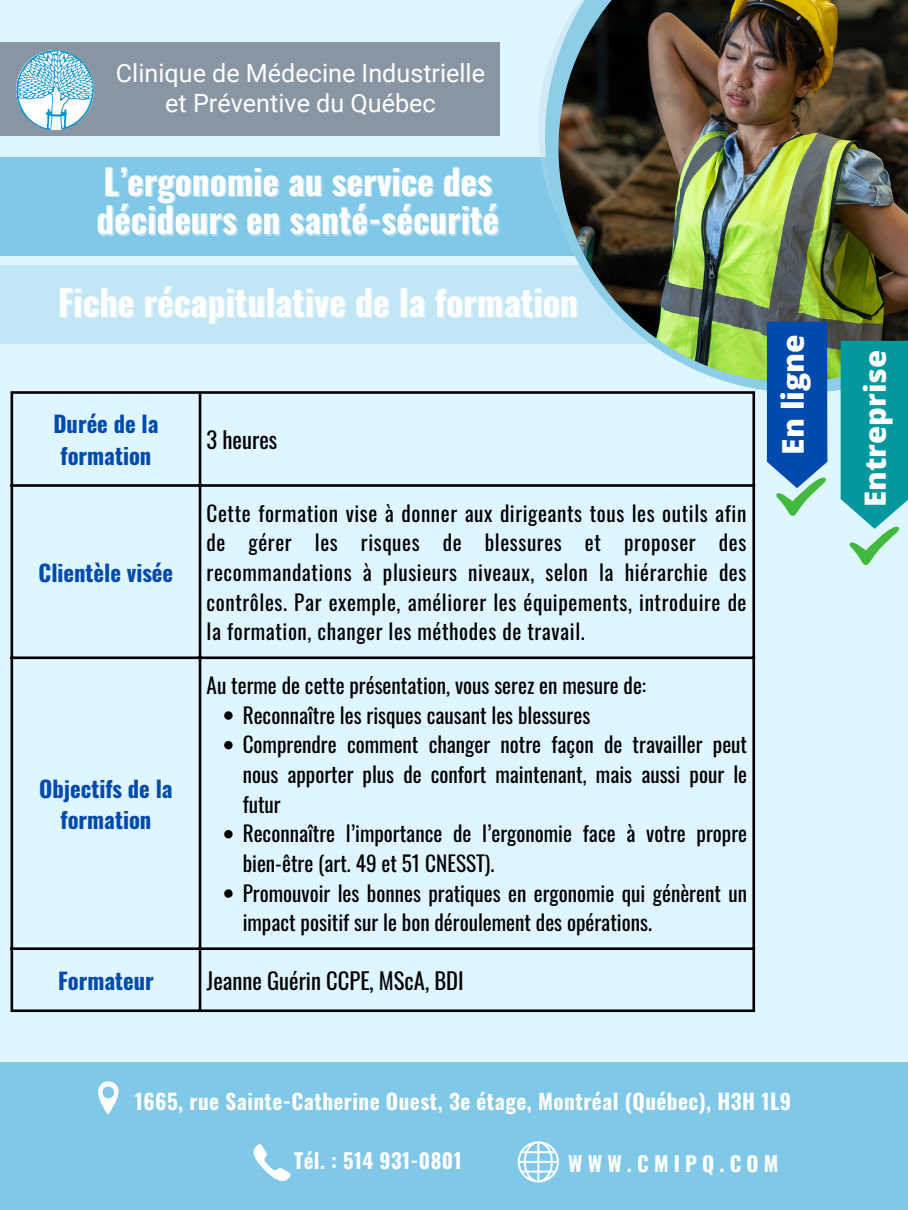
<style>
.page{position:relative;width:908px;height:1210px;background:#fff}
.page>*{position:absolute;margin:0;border:0;box-sizing:border-box;transform-origin:0 0}
.t1{font:700 35.59px "Oswald";color:#fff}
.t2{font:700 35.17px/38.7px "Oswald";color:#fff}
.t3{font:800 29.96px "Open Sans";color:#fff}
.t4{font:800 29.26px "Open Sans";color:#fff}
.t5{font:25.16px/29.9px "Roboto";color:#fff;text-align:center}
.t6{font:700 22.61px/31.5px "Oswald";color:#004aad;text-align:center}
.t7{font:22.61px "Oswald";color:#000}
.t8{font:21.21px/29.7px "Oswald";color:#000;text-align:justify}
.t9{font:700 21.21px "Oswald";letter-spacing:.02em;color:#fff}
.t10{font:700 20.68px "Oswald";letter-spacing:.02em;color:#fff}
.t11{font:700 20.68px "Oswald";letter-spacing:.25em;color:#fff}
</style>
<div class="page">
<div style="left:0;top:0;width:907px;height:1210px;background:#dff5ff"></div>
<div style="left:0;top:157px;width:907px;height:99px;background:#7fc8e8"></div>
<div style="left:0;top:265px;width:907px;height:79px;background:#c1e7f7"></div>
<svg style="left:545px;top:40px;width:295px;height:353px"></svg>
<img style="left:558px;top:0;width:349px;height:382px">
<div style="left:0;top:1062px;width:907px;height:148px;background:#7fc8e8"></div>
<svg style="left:98px;top:1081px;width:21px;height:33px"></svg>
<svg style="left:253px;top:1144px;width:38px;height:37px"></svg>
<svg style="left:517px;top:1141px;width:41px;height:41px"></svg>
<div style="left:0;top:42px;width:500px;height:94px;background:#8796a2"></div>
<img style="left:17px;top:50px;width:76px;height:79px">
<svg style="left:766px;top:322px;width:62px;height:194px"></svg>
<svg style="left:840px;top:341px;width:67px;height:224px"></svg>
<svg style="left:224px;top:711px;width:8px;height:9px"></svg>
<svg style="left:224px;top:741px;width:8px;height:8px"></svg>
<svg style="left:224px;top:830px;width:8px;height:8px"></svg>
<svg style="left:224px;top:889px;width:8px;height:8px"></svg>
<hr style="left:11px;top:394px;width:2px;height:615px;background:#000">
<hr style="left:199px;top:394px;width:2px;height:615px;background:#000">
<hr style="left:752px;top:394px;width:2px;height:615px;background:#000">
<hr style="left:11px;top:391px;width:743px;height:3px;background:#000">
<hr style="left:11px;top:484px;width:743px;height:3px;background:#000">
<hr style="left:11px;top:656px;width:743px;height:3px;background:#000">
<hr style="left:11px;top:947px;width:743px;height:3px;background:#000">
<hr style="left:11px;top:1009px;width:743px;height:3px;background:#000">
<p class="t5" style="left:116px;top:59px;width:370px">Clinique de Médecine Industrielle et Préventive du Québec</p>
<h2 class="t2" style="left:96px;top:160px;width:404px">L’ergonomie au service des décideurs en santé-sécurité</h2>
<h1 class="t1" style="left:58px;top:274px;width:521px">Fiche récapitulative de la formation</h1>
<p class="t6" style="left:53px;top:407px;width:107px">Durée de la formation</p>
<p class="t6" style="left:39px;top:556px;width:136px">Clientèle visée</p>
<p class="t6" style="left:39px;top:771px;width:135px">Objectifs de la formation</p>
<p class="t7" style="left:206px;top:422px;width:72px">3 heures</p>
<p class="t8" style="left:206px;top:497px;width:541px">Cette formation vise à donner aux dirigeants tous les outils afin de gérer les risques de blessures et proposer des recommandations à plusieurs niveaux, selon la hiérarchie des contrôles. Par exemple, améliorer les équipements, introduire de la formation, changer les méthodes de travail.</p>
<p class="t8" style="left:206px;top:669px;width:441px">Au terme de cette présentation, vous serez en mesure de:</p>
<p class="t8" style="left:242px;top:699px;width:506px;text-align:left">Reconnaître les risques causant les blessures<br>Comprendre comment changer notre façon de travailler peut nous apporter plus de confort maintenant, mais aussi pour le futur<br>Reconnaître l’importance de l’ergonomie face à votre propre bien-être (art. 49 et 51 CNESST).<br>Promouvoir les bonnes pratiques en ergonomie qui génèrent un impact positif sur le bon déroulement des opérations.</p>
<p class="t6" style="left:58px;top:964px;width:97px">Formateur</p>
<p class="t7" style="left:206px;top:963px;width:258px">Jeanne Guérin CCPE, MScA, BDI</p>
<h3 class="t3" style="left:771px;top:455px;width:122px;rotate:-90deg">En ligne</h3>
<p class="t9" style="left:135px;top:1085px;width:657px">1665, rue Sainte-Catherine Ouest, 3e étage, Montréal (Québec), H3H 1L9</p>
<p class="t10" style="left:294px;top:1144px;width:169px">Tél. : 514 931-0801</p>
<p class="t11" style="left:568px;top:1147px;width:212px">WWW.CMIPQ.COM</p>
<h3 class="t4" style="left:854px;top:507px;width:158px;rotate:-90deg">Entreprise</h3>
</div>
